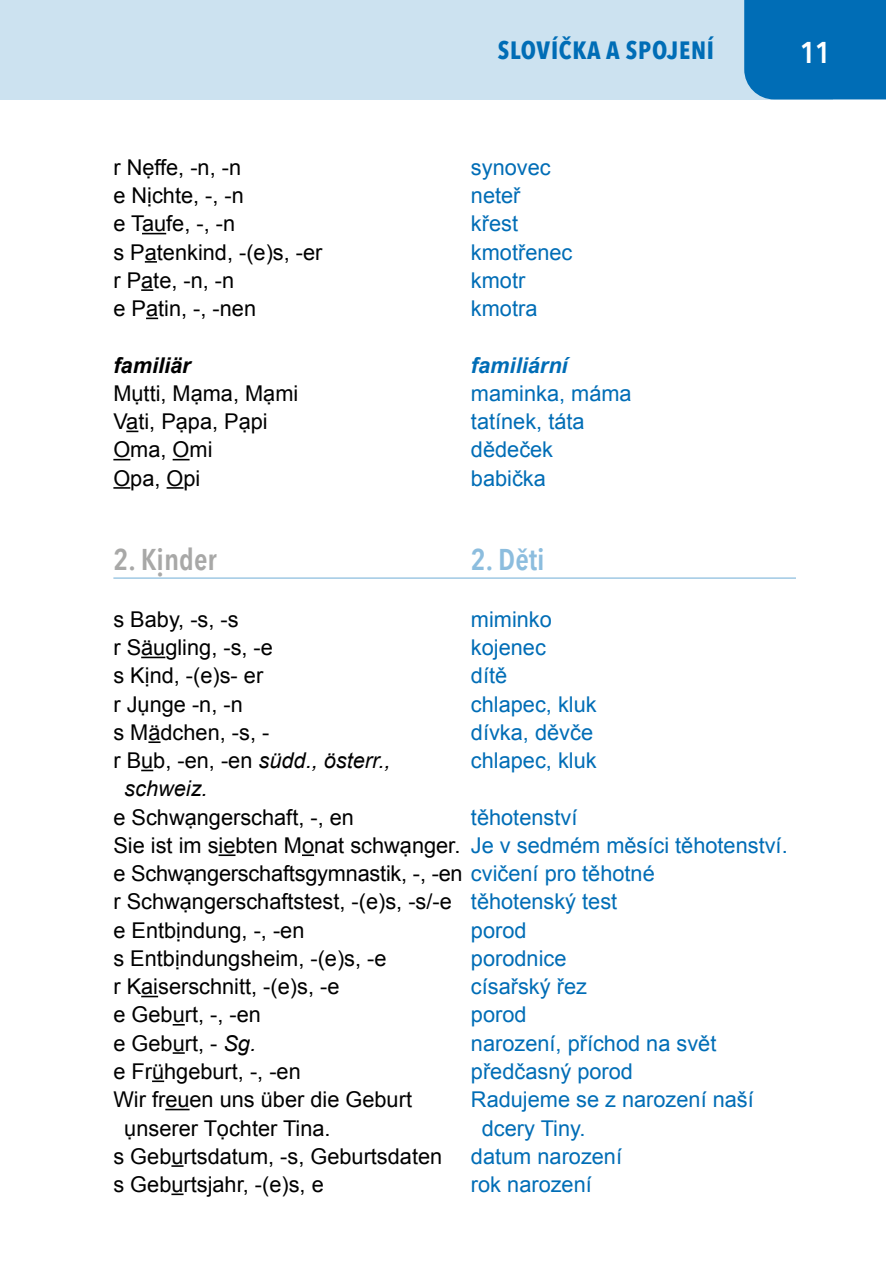
<style>
.page{position:relative;width:886px;height:1276px;background:#fff}
.page>*{position:absolute;margin:0;border:0;box-sizing:border-box;transform-origin:0 0}
.nemcina_nadpis_02{font:600 30px "Avenir Next Condensed";color:#a8a8a7}
.nemcina_nadpis_02-2{font:600 30px "Avenir Next Condensed";color:#8cbdde}
.t1{font:600 30px "Avenir Next Condensed";color:#fff}
.t2{font:700 25px "Avenir Next Condensed";letter-spacing:.03em;color:#006db6}
.BLOK_slovica_arial_8{font:21.75px "Arial";color:#000}
.BLOK_slovica_arial_8-2{font:21.75px "Arial";color:#006db6}
.BLOK_slovica_arial_8-3{font:italic 21.75px "Arial";color:#000}
.BLOK_slovica_arial_8-4{font:italic 700 21.75px "Arial";color:#006db6}
.BLOK_slovica_arial_8-5{font:italic 700 21.75px "Arial";color:#000}
.s1{font-style:normal}
.s2{color:#006db6}
.s3{font-style:italic}
</style>
<div class="page">
<div style="left:0;top:0;width:833px;height:99px;background:#cce2f0"></div>
<div style="left:744px;top:0;width:142px;height:99px;background:#006db6"></div>
<svg style="left:142px;top:233px;width:24px;height:1px"></svg>
<svg style="left:145px;top:261px;width:12px;height:2px"></svg>
<svg style="left:141px;top:289px;width:12px;height:2px"></svg>
<svg style="left:146px;top:317px;width:12px;height:2px"></svg>
<svg style="left:126px;top:430px;width:12px;height:2px"></svg>
<svg style="left:113px;top:459px;width:17px;height:1px"></svg>
<svg style="left:173px;top:459px;width:17px;height:1px"></svg>
<svg style="left:113px;top:487px;width:17px;height:2px"></svg>
<svg style="left:167px;top:487px;width:16px;height:2px"></svg>
<hr style="left:113px;top:577px;width:683px;height:2px;background:#8cbdde">
<hr style="left:141px;top:656px;width:24px;height:2px;background:#000">
<svg style="left:148px;top:741px;width:13px;height:2px"></svg>
<svg style="left:141px;top:769px;width:12px;height:2px"></svg>
<svg style="left:219px;top:854px;width:16px;height:2px"></svg>
<svg style="left:302px;top:854px;width:12px;height:2px"></svg>
<svg style="left:141px;top:995px;width:17px;height:2px"></svg>
<svg style="left:173px;top:1024px;width:12px;height:1px"></svg>
<svg style="left:173px;top:1052px;width:12px;height:2px"></svg>
<svg style="left:152px;top:1080px;width:12px;height:2px"></svg>
<hr style="left:165px;top:1108px;width:25px;height:2px;background:#000">
<svg style="left:171px;top:1165px;width:13px;height:1px"></svg>
<svg style="left:171px;top:1193px;width:13px;height:2px"></svg>
<p class="t2" style="left:498px;top:34px;width:218px">SLOVÍČKA A SPOJENÍ</p>
<h1 class="t1" style="left:800px;top:27px;width:31px">11</h1>
<p class="BLOK_slovica_arial_8" style="left:113px;top:153px;width:129px">r Nẹffe, -n, -n</p>
<p class="BLOK_slovica_arial_8-2" style="left:471px;top:153px;width:81px">synovec</p>
<p class="BLOK_slovica_arial_8" style="left:113px;top:181px;width:132px">e Nịchte, -, -n</p>
<p class="BLOK_slovica_arial_8-2" style="left:471px;top:181px;width:51px">neteř</p>
<p class="BLOK_slovica_arial_8" style="left:113px;top:209px;width:123px">e Taufe, -, -n</p>
<p class="BLOK_slovica_arial_8-2" style="left:471px;top:209px;width:49px">křest</p>
<p class="BLOK_slovica_arial_8" style="left:113px;top:238px;width:211px">s Patenkind, -(e)s, -er</p>
<p class="BLOK_slovica_arial_8-2" style="left:471px;top:238px;width:103px">kmotřenec</p>
<p class="BLOK_slovica_arial_8" style="left:113px;top:266px;width:122px">r Pate, -n, -n</p>
<p class="BLOK_slovica_arial_8-2" style="left:471px;top:266px;width:56px">kmotr</p>
<p class="BLOK_slovica_arial_8" style="left:113px;top:294px;width:144px">e Patin, -, -nen</p>
<p class="BLOK_slovica_arial_8-2" style="left:471px;top:294px;width:68px">kmotra</p>
<p class="BLOK_slovica_arial_8-5" style="left:113px;top:351px;width:79px">familiär</p>
<p class="BLOK_slovica_arial_8-4" style="left:471px;top:351px;width:98px">familiární</p>
<p class="BLOK_slovica_arial_8" style="left:113px;top:379px;width:186px">Mụtti, Mạma, Mạmi</p>
<p class="BLOK_slovica_arial_8-2" style="left:471px;top:379px;width:162px">maminka, máma</p>
<p class="BLOK_slovica_arial_8" style="left:113px;top:407px;width:156px">Vati, Pạpa, Pạpi</p>
<p class="BLOK_slovica_arial_8-2" style="left:471px;top:407px;width:115px">tatínek, táta</p>
<p class="BLOK_slovica_arial_8" style="left:113px;top:435px;width:101px">Oma, Omi</p>
<p class="BLOK_slovica_arial_8-2" style="left:471px;top:435px;width:84px">dědeček</p>
<p class="BLOK_slovica_arial_8" style="left:113px;top:464px;width:89px">Opa, Opi</p>
<p class="BLOK_slovica_arial_8-2" style="left:471px;top:464px;width:76px">babička</p>
<p class="nemcina_nadpis_02" style="left:113px;top:534px;width:105px">2. Kịnder</p>
<p class="nemcina_nadpis_02-2" style="left:471px;top:534px;width:75px">2. Děti</p>
<p class="BLOK_slovica_arial_8" style="left:113px;top:605px;width:127px">s Baby, -s, -s</p>
<p class="BLOK_slovica_arial_8-2" style="left:471px;top:605px;width:82px">miminko</p>
<p class="BLOK_slovica_arial_8" style="left:113px;top:633px;width:161px">r Säugling, -s, -e</p>
<p class="BLOK_slovica_arial_8-2" style="left:471px;top:633px;width:76px">kojenec</p>
<p class="BLOK_slovica_arial_8" style="left:113px;top:661px;width:151px">s Kịnd, -(e)s- er</p>
<p class="BLOK_slovica_arial_8-2" style="left:471px;top:661px;width:38px">dítě</p>
<p class="BLOK_slovica_arial_8" style="left:113px;top:690px;width:131px">r Jụnge -n, -n</p>
<p class="BLOK_slovica_arial_8-2" style="left:471px;top:690px;width:127px">chlapec, kluk</p>
<p class="BLOK_slovica_arial_8" style="left:113px;top:718px;width:157px">s Mädchen, -s, -</p>
<p class="BLOK_slovica_arial_8-2" style="left:471px;top:718px;width:124px">dívka, děvče</p>
<p class="BLOK_slovica_arial_8-3" style="left:113px;top:746px;width:279px"><span class="s1">r Bub, -en, -en</span> südd., österr.,</p>
<p class="BLOK_slovica_arial_8-2" style="left:471px;top:746px;width:127px">chlapec, kluk</p>
<p class="BLOK_slovica_arial_8-3" style="left:124px;top:774px;width:85px">schweiz.</p>
<p class="BLOK_slovica_arial_8" style="left:113px;top:803px;width:242px">e Schwạngerschaft, -, en</p>
<p class="BLOK_slovica_arial_8-2" style="left:471px;top:803px;width:108px">těhotenství</p>
<p class="BLOK_slovica_arial_8" style="left:113px;top:831px;width:676px">Sie ist im siebten Monat schwạnger. <span class="s2">Je v sedmém měsíci těhotenství.</span></p>
<p class="BLOK_slovica_arial_8" style="left:113px;top:859px;width:543px">e Schwạngerschaftsgymnastik, -, -en <span class="s2">cvičení pro těhotné</span></p>
<p class="BLOK_slovica_arial_8" style="left:113px;top:887px;width:505px">r Schwạngerschaftstest, -(e)s, -s/-e <span class="s2">těhotenský test</span></p>
<p class="BLOK_slovica_arial_8" style="left:113px;top:916px;width:193px">e Entbịndung, -, -en</p>
<p class="BLOK_slovica_arial_8-2" style="left:471px;top:916px;width:57px">porod</p>
<p class="BLOK_slovica_arial_8" style="left:113px;top:944px;width:275px">s Entbịndungsheim, -(e)s, -e</p>
<p class="BLOK_slovica_arial_8-2" style="left:471px;top:944px;width:97px">porodnice</p>
<p class="BLOK_slovica_arial_8" style="left:113px;top:972px;width:228px">r Kaiserschnitt, -(e)s, -e</p>
<p class="BLOK_slovica_arial_8-2" style="left:471px;top:972px;width:118px">císařský řez</p>
<p class="BLOK_slovica_arial_8" style="left:113px;top:1000px;width:149px">e Geburt, -, -en</p>
<p class="BLOK_slovica_arial_8-2" style="left:471px;top:1000px;width:57px">porod</p>
<p class="BLOK_slovica_arial_8" style="left:113px;top:1029px;width:144px">e Geburt, - <span class="s3">Sg.</span></p>
<p class="BLOK_slovica_arial_8-2" style="left:471px;top:1029px;width:247px">narození, příchod na svět</p>
<p class="BLOK_slovica_arial_8" style="left:113px;top:1057px;width:189px">e Frühgeburt, -, -en</p>
<p class="BLOK_slovica_arial_8-2" style="left:471px;top:1057px;width:163px">předčasný porod</p>
<p class="BLOK_slovica_arial_8" style="left:113px;top:1085px;width:300px">Wir freuen uns über die Geburt</p>
<p class="BLOK_slovica_arial_8-2" style="left:471px;top:1085px;width:284px">Radujeme se z narození naší</p>
<p class="BLOK_slovica_arial_8" style="left:124px;top:1113px;width:208px">ụnserer Tọchter Tina.</p>
<p class="BLOK_slovica_arial_8-2" style="left:482px;top:1113px;width:105px">dcery Tiny.</p>
<p class="BLOK_slovica_arial_8" style="left:113px;top:1142px;width:330px">s Geburtsdatum, -s, Geburtsdaten</p>
<p class="BLOK_slovica_arial_8-2" style="left:471px;top:1142px;width:153px">datum narození</p>
<p class="BLOK_slovica_arial_8" style="left:113px;top:1170px;width:212px">s Geburtsjahr, -(e)s, e</p>
<p class="BLOK_slovica_arial_8-2" style="left:471px;top:1170px;width:122px">rok narození</p>
</div>
